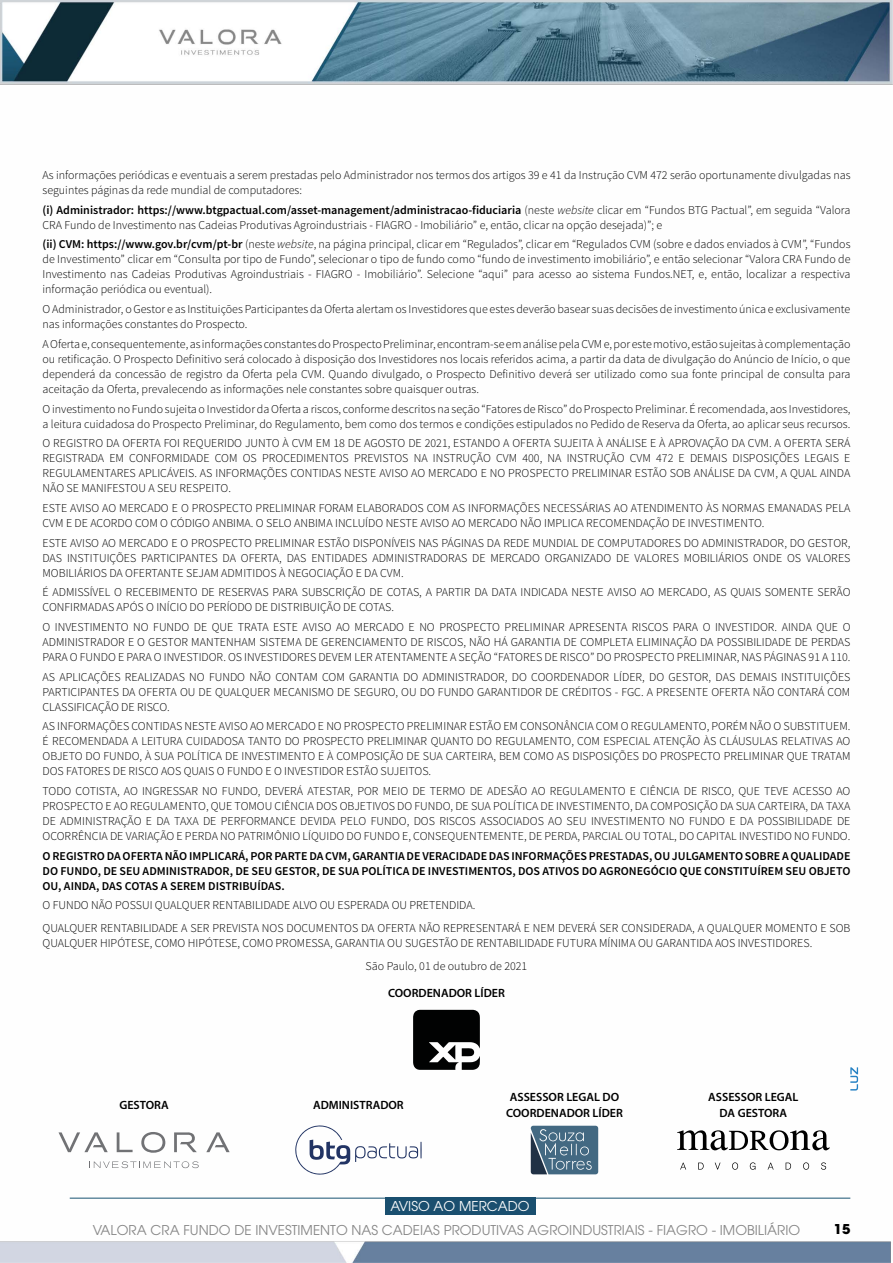
<style>
.page{position:relative;width:893px;height:1263px;background:#fff}
.page>*{position:absolute;margin:0;border:0;box-sizing:border-box;transform-origin:0 0}
.t1{font:13.5px "ITC Avant Garde Pro";color:#878787}
.t2{font:13.5px "ITC Avant Garde Pro";color:#fff}
.t3{font:700 13.5px "ITC Avant Garde Pro";color:#000}
.t4{font:300 12px/15px "Source Sans Pro";color:#000}
.t5{font:600 12px/15px "Source Sans Pro";color:#000;text-align:justify}
.t6{font:600 12px/15px "Myriad Pro";color:#000;text-align:center}
.s1{font-weight:600}
.s2{font-style:italic}
</style>
<div class="page">
<img style="left:0;top:0;width:893px;height:1263px">
<svg style="left:413px;top:1010px;width:67px;height:60px"></svg>
<svg style="left:89px;top:1161px;width:110px;height:7px"></svg>
<svg style="left:117px;top:1132px;width:16px;height:20px"></svg>
<svg style="left:141px;top:1132px;width:24px;height:21px"></svg>
<svg style="left:59px;top:1132px;width:49px;height:20px"></svg>
<svg style="left:206px;top:1132px;width:24px;height:20px"></svg>
<svg style="left:174px;top:1132px;width:23px;height:20px"></svg>
<svg style="left:295px;top:1125px;width:127px;height:49px"></svg>
<svg style="left:531px;top:1126px;width:67px;height:48px;background:#547489"></svg>
<svg style="left:677px;top:1130px;width:153px;height:20px"></svg>
<svg style="left:680px;top:1162px;width:6px;height:7px"></svg>
<svg style="left:698px;top:1162px;width:6px;height:7px"></svg>
<svg style="left:715px;top:1162px;width:5px;height:7px"></svg>
<svg style="left:732px;top:1162px;width:6px;height:8px"></svg>
<svg style="left:750px;top:1162px;width:6px;height:8px"></svg>
<svg style="left:768px;top:1162px;width:6px;height:7px"></svg>
<svg style="left:786px;top:1162px;width:5px;height:7px"></svg>
<svg style="left:803px;top:1162px;width:6px;height:8px"></svg>
<svg style="left:821px;top:1162px;width:5px;height:8px"></svg>
<svg style="left:850px;top:1067px;width:8px;height:23px"></svg>
<p class="t4" style="left:43px;top:168px;width:809px">As informações periódicas e eventuais a serem prestadas pelo Administrador nos termos dos artigos 39 e 41 da Instrução CVM 472 serão oportunamente divulgadas nas seguintes páginas da rede mundial de computadores:</p>
<p class="t4" style="left:43px;top:202px;width:809px"><span class="s1">(i) Administrador: https://www.btgpactual.com/asset-management/administracao-fiduciaria</span> (neste <span class="s2">website</span> clicar em “Fundos BTG Pactual”, em seguida “Valora<br>CRA Fundo de Investimento nas Cadeias Produtivas Agroindustriais - FIAGRO - Imobiliário” e, então, clicar na opção desejada)”; e</p>
<p class="t4" style="left:43px;top:237px;width:809px;text-align:justify"><span class="s1">(ii) CVM: https://www.gov.br/cvm/pt-br</span> (neste <span class="s2">website</span>, na página principal, clicar em “Regulados”, clicar em “Regulados CVM (sobre e dados enviados à CVM”, “Fundos de Investimento” clicar em “Consulta por tipo de Fundo”, selecionar o tipo de fundo como “fundo de investimento imobiliário”, e então selecionar “Valora CRA Fundo de Investimento nas Cadeias Produtivas Agroindustriais - FIAGRO - Imobiliário”. Selecione “aqui” para acesso ao sistema Fundos.NET, e, então, localizar a respectiva informação periódica ou eventual).</p>
<p class="t4" style="left:43px;top:302px;width:809px">O Administrador, o Gestor e as Instituições Participantes da Oferta alertam os Investidores que estes deverão basear suas decisões de investimento única e exclusivamente nas informações constantes do Prospecto.</p>
<p class="t4" style="left:43px;top:336px;width:809px;text-align:justify">A Oferta e, consequentemente, as informações constantes do Prospecto Preliminar, encontram-se em análise pela CVM e, por este motivo, estão sujeitas à complementação ou retificação. O Prospecto Definitivo será colocado à disposição dos Investidores nos locais referidos acima, a partir da data de divulgação do Anúncio de Início, o que dependerá da concessão de registro da Oferta pela CVM. Quando divulgado, o Prospecto Definitivo deverá ser utilizado como sua fonte principal de consulta para aceitação da Oferta, prevalecendo as informações nele constantes sobre quaisquer outras.</p>
<p class="t4" style="left:43px;top:401px;width:809px">O investimento no Fundo sujeita o Investidor da Oferta a riscos, conforme descritos na seção “Fatores de Risco” do Prospecto Preliminar. É recomendada, aos Investidores, a leitura cuidadosa do Prospecto Preliminar, do Regulamento, bem como dos termos e condições estipulados no Pedido de Reserva da Oferta, ao aplicar seus recursos.</p>
<p class="t4" style="left:43px;top:436px;width:809px;text-align:justify">O REGISTRO DA OFERTA FOI REQUERIDO JUNTO À CVM EM 18 DE AGOSTO DE 2021, ESTANDO A OFERTA SUJEITA À ANÁLISE E À APROVAÇÃO DA CVM. A OFERTA SERÁ REGISTRADA EM CONFORMIDADE COM OS PROCEDIMENTOS PREVISTOS NA INSTRUÇÃO CVM 400, NA INSTRUÇÃO CVM 472 E DEMAIS DISPOSIÇÕES LEGAIS E REGULAMENTARES APLICÁVEIS. AS INFORMAÇÕES CONTIDAS NESTE AVISO AO MERCADO E NO PROSPECTO PRELIMINAR ESTÃO SOB ANÁLISE DA CVM, A QUAL AINDA NÃO SE MANIFESTOU A SEU RESPEITO.</p>
<p class="t4" style="left:43px;top:500px;width:809px">ESTE AVISO AO MERCADO E O PROSPECTO PRELIMINAR FORAM ELABORADOS COM AS INFORMAÇÕES NECESSÁRIAS AO ATENDIMENTO ÀS NORMAS EMANADAS PELA<br>CVM E DE ACORDO COM O CÓDIGO ANBIMA. O SELO ANBIMA INCLUÍDO NESTE AVISO AO MERCADO NÃO IMPLICA RECOMENDAÇÃO DE INVESTIMENTO.</p>
<p class="t4" style="left:43px;top:535px;width:809px;text-align:justify">ESTE AVISO AO MERCADO E O PROSPECTO PRELIMINAR ESTÃO DISPONÍVEIS NAS PÁGINAS DA REDE MUNDIAL DE COMPUTADORES DO ADMINISTRADOR, DO GESTOR, DAS INSTITUIÇÕES PARTICIPANTES DA OFERTA, DAS ENTIDADES ADMINISTRADORAS DE MERCADO ORGANIZADO DE VALORES MOBILIÁRIOS ONDE OS VALORES MOBILIÁRIOS DA OFERTANTE SEJAM ADMITIDOS À NEGOCIAÇÃO E DA CVM.</p>
<p class="t4" style="left:43px;top:585px;width:809px">É ADMISSÍVEL O RECEBIMENTO DE RESERVAS PARA SUBSCRIÇÃO DE COTAS, A PARTIR DA DATA INDICADA NESTE AVISO AO MERCADO, AS QUAIS SOMENTE SERÃO<br>CONFIRMADAS APÓS O INÍCIO DO PERÍODO DE DISTRIBUIÇÃO DE COTAS.</p>
<p class="t4" style="left:43px;top:619px;width:809px;text-align:justify">O INVESTIMENTO NO FUNDO DE QUE TRATA ESTE AVISO AO MERCADO E NO PROSPECTO PRELIMINAR APRESENTA RISCOS PARA O INVESTIDOR. AINDA QUE O ADMINISTRADOR E O GESTOR MANTENHAM SISTEMA DE GERENCIAMENTO DE RISCOS, NÃO HÁ GARANTIA DE COMPLETA ELIMINAÇÃO DA POSSIBILIDADE DE PERDAS PARA O FUNDO E PARA O INVESTIDOR. OS INVESTIDORES DEVEM LER ATENTAMENTE A SEÇÃO “FATORES DE RISCO” DO PROSPECTO PRELIMINAR, NAS PÁGINAS 91 A 110.</p>
<p class="t4" style="left:43px;top:669px;width:809px;text-align:justify">AS APLICAÇÕES REALIZADAS NO FUNDO NÃO CONTAM COM GARANTIA DO ADMINISTRADOR, DO COORDENADOR LÍDER, DO GESTOR, DAS DEMAIS INSTITUIÇÕES PARTICIPANTES DA OFERTA OU DE QUALQUER MECANISMO DE SEGURO, OU DO FUNDO GARANTIDOR DE CRÉDITOS - FGC. A PRESENTE OFERTA NÃO CONTARÁ COM CLASSIFICAÇÃO DE RISCO.</p>
<p class="t4" style="left:43px;top:719px;width:809px;text-align:justify">AS INFORMAÇÕES CONTIDAS NESTE AVISO AO MERCADO E NO PROSPECTO PRELIMINAR ESTÃO EM CONSONÂNCIA COM O REGULAMENTO, PORÉM NÃO O SUBSTITUEM.<br>É RECOMENDADA A LEITURA CUIDADOSA TANTO DO PROSPECTO PRELIMINAR QUANTO DO REGULAMENTO, COM ESPECIAL ATENÇÃO ÀS CLÁUSULAS RELATIVAS AO OBJETO DO FUNDO, À SUA POLÍTICA DE INVESTIMENTO E À COMPOSIÇÃO DE SUA CARTEIRA, BEM COMO AS DISPOSIÇÕES DO PROSPECTO PRELIMINAR QUE TRATAM DOS FATORES DE RISCO AOS QUAIS O FUNDO E O INVESTIDOR ESTÃO SUJEITOS.</p>
<p class="t4" style="left:43px;top:784px;width:809px;text-align:justify">TODO COTISTA, AO INGRESSAR NO FUNDO, DEVERÁ ATESTAR, POR MEIO DE TERMO DE ADESÃO AO REGULAMENTO E CIÊNCIA DE RISCO, QUE TEVE ACESSO AO PROSPECTO E AO REGULAMENTO, QUE TOMOU CIÊNCIA DOS OBJETIVOS DO FUNDO, DE SUA POLÍTICA DE INVESTIMENTO, DA COMPOSIÇÃO DA SUA CARTEIRA, DA TAXA DE ADMINISTRAÇÃO E DA TAXA DE PERFORMANCE DEVIDA PELO FUNDO, DOS RISCOS ASSOCIADOS AO SEU INVESTIMENTO NO FUNDO E DA POSSIBILIDADE DE OCORRÊNCIA DE VARIAÇÃO E PERDA NO PATRIMÔNIO LÍQUIDO DO FUNDO E, CONSEQUENTEMENTE, DE PERDA, PARCIAL OU TOTAL, DO CAPITAL INVESTIDO NO FUNDO.</p>
<p class="t5" style="left:43px;top:848px;width:809px">O REGISTRO DA OFERTA NÃO IMPLICARÁ, POR PARTE DA CVM, GARANTIA DE VERACIDADE DAS INFORMAÇÕES PRESTADAS, OU JULGAMENTO SOBRE A QUALIDADE DO FUNDO, DE SEU ADMINISTRADOR, DE SEU GESTOR, DE SUA POLÍTICA DE INVESTIMENTOS, DOS ATIVOS DO AGRONEGÓCIO QUE CONSTITUÍREM SEU OBJETO OU, AINDA, DAS COTAS A SEREM DISTRIBUÍDAS.</p>
<p class="t4" style="left:43px;top:894px;width:809px;line-height:22.6px">O FUNDO NÃO POSSUI QUALQUER RENTABILIDADE ALVO OU ESPERADA OU PRETENDIDA.<br>QUALQUER RENTABILIDADE A SER PREVISTA NOS DOCUMENTOS DA OFERTA NÃO REPRESENTARÁ E NEM DEVERÁ SER CONSIDERADA, A QUALQUER MOMENTO E SOB</p>
<p class="t4" style="left:366px;top:932px;width:448px;line-height:22.6px;text-indent:-323px">QUALQUER HIPÓTESE, COMO HIPÓTESE, COMO PROMESSA, GARANTIA OU SUGESTÃO DE RENTABILIDADE FUTURA MÍNIMA OU GARANTIDA AOS INVESTIDORES.<br>São Paulo, 01 de outubro de 2021</p>
<p class="t6" style="left:388px;top:985px;width:118px">COORDENADOR LÍDER</p>
<p class="t6" style="left:119px;top:1097px;width:51px">GESTORA</p>
<p class="t6" style="left:313px;top:1097px;width:92px">ADMINISTRADOR</p>
<p class="t6" style="left:506px;top:1090px;width:118px">ASSESSOR LEGAL DO<br>COORDENADOR LÍDER</p>
<p class="t6" style="left:708px;top:1090px;width:92px">ASSESSOR LEGAL<br>DA GESTORA</p>
<p class="t2" style="left:390px;top:1197px;width:141px">AVISO AO MERCADO</p>
<p class="t1" style="left:93px;top:1221px;width:709px">VALORA CRA FUNDO DE INVESTIMENTO NAS CADEIAS PRODUTIVAS AGROINDUSTRIAIS - FIAGRO - IMOBILIÁRIO</p>
<p class="t3" style="left:834px;top:1219px;width:18px">15</p>
</div>
